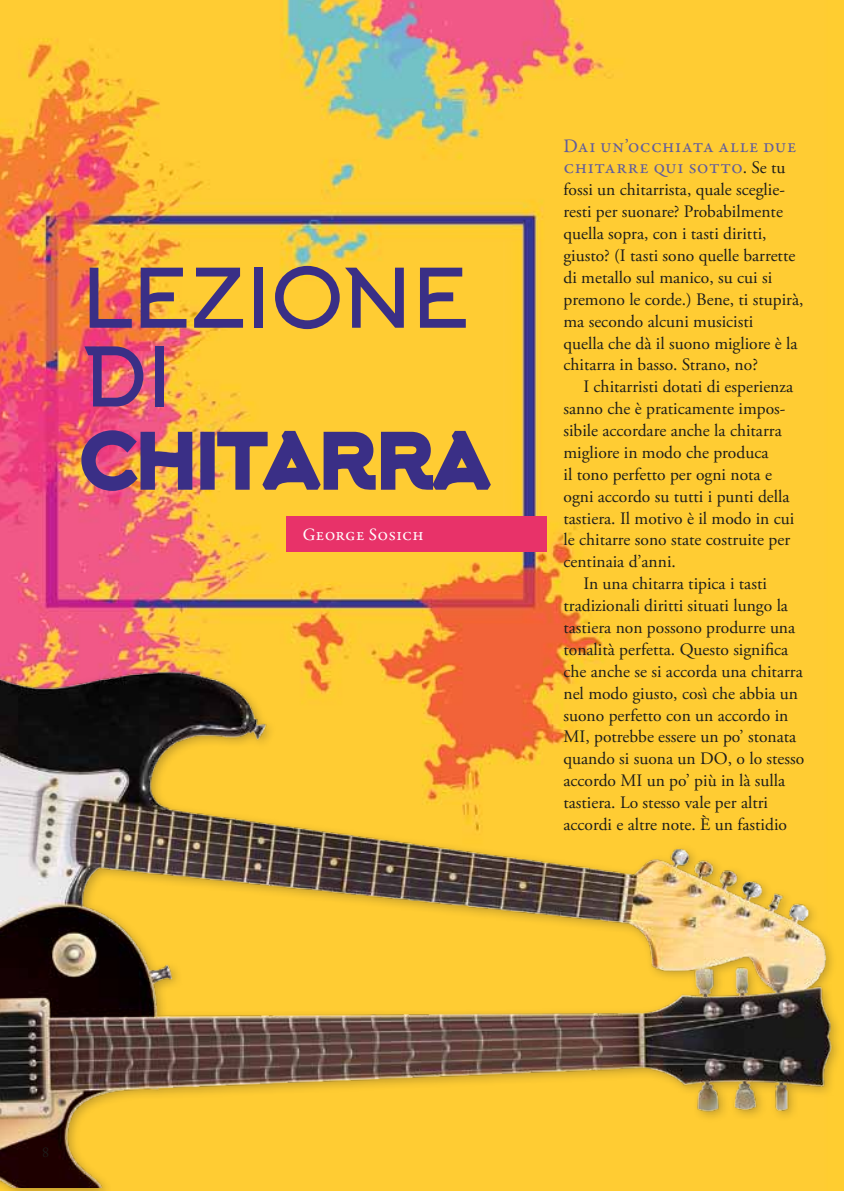
<style>
.page{position:relative;width:844px;height:1191px;background:#fff}
.page>*{position:absolute;margin:0;border:0;box-sizing:border-box;transform-origin:0 0}
.t1{font:80.5px/78.8px "Arkhip";letter-spacing:-.02em;color:#3a2f86}
.t2{font:68.25px "Arkhip";color:#3a2f86}
.t3{font:19.25px/21.9px "Garamond Premr Pro";letter-spacing:.025em;color:#5f5c9e}
.t4{font:17.5px/21.9px "Adobe Garamond Pro";color:#1d1d1b}
.t5{font:17.5px "Garamond Premr Pro";letter-spacing:.015em;color:#fff}
.t6{font:14px "Adobe Caslon Pro";color:#1d1d1b}
.s1{font-family:"Adobe Garamond Pro";font-size:17.5px;color:#1d1d1b}
</style>
<div class="page">
<img style="left:0;top:0;width:843px;height:1191px">
<img style="left:0;top:493px;width:843px;height:694px">
<img style="left:78px;top:427px;width:118px;height:67px">
<div style="left:200px;top:432px;width:15px;height:58px;border:7px solid #3a2f86"></div>
<svg style="left:214px;top:427px;width:284px;height:73px;background:#a88757"></svg>
<h1 class="t1" style="left:81px;top:260px;width:391px">LEZIONE<br>DI</h1>
<h2 class="t2" style="left:81px;top:421px;width:410px">CHITARRA</h2>
<p class="t5" style="left:303px;top:524px;width:122px">George Sosich</p>
<p class="t3" style="left:563px;top:135px;width:234px">Dai un’occhiata alle due chitarre qui sotto<span class="s1">. Se tu</span></p>
<p class="t4" style="left:563px;top:179px;width:241px">fossi un chitarrista, quale sceglie&shy;resti per suonare? Probabilmente quella sopra, con i tasti diritti, giusto? (I tasti sono quelle barrette di metallo sul manico, su cui si premono le corde.) Bene, ti stupirà, ma secondo alcuni musicisti<br>quella che dà il suono migliore è la chitarra in basso. Strano, no?</p>
<p class="t4" style="left:583px;top:376px;width:211px">I chitarristi dotati di esperienza</p>
<p class="t4" style="left:563px;top:398px;width:223px">sanno che è praticamente impos-</p>
<p class="t4" style="left:563px;top:420px;width:220px">sibile accordare anche la chitarra</p>
<p class="t4" style="left:563px;top:442px;width:206px">migliore in modo che produca</p>
<p class="t4" style="left:563px;top:464px;width:210px">il tono perfetto per ogni nota e</p>
<p class="t4" style="left:563px;top:486px;width:227px">ogni accordo su tutti i punti della</p>
<p class="t4" style="left:563px;top:508px;width:232px">tastiera. Il motivo è il modo in cui</p>
<p class="t4" style="left:563px;top:529px;width:228px">le chitarre sono state costruite per</p>
<p class="t4" style="left:563px;top:551px;width:114px">centinaia d’anni.</p>
<p class="t4" style="left:583px;top:573px;width:185px">In una chitarra tipica i tasti</p>
<p class="t4" style="left:563px;top:595px;width:226px">tradizionali diritti situati lungo la</p>
<p class="t4" style="left:563px;top:617px;width:233px">tastiera non possono produrre una</p>
<p class="t4" style="left:563px;top:639px;width:226px">tonalità perfetta. Questo significa</p>
<p class="t4" style="left:563px;top:661px;width:241px">che anche se si accorda una chitarra</p>
<p class="t4" style="left:563px;top:683px;width:236px">nel modo giusto, così che abbia un</p>
<p class="t4" style="left:563px;top:704px;width:226px">suono perfetto con un accordo in</p>
<p class="t4" style="left:563px;top:726px;width:234px">MI, potrebbe essere un po’ stonata</p>
<p class="t4" style="left:563px;top:748px;width:242px">quando si suona un DO, o lo stesso</p>
<p class="t4" style="left:563px;top:770px;width:223px">accordo MI un po’ più in là sulla</p>
<p class="t4" style="left:563px;top:792px;width:206px">tastiera. Lo stesso vale per altri</p>
<p class="t4" style="left:563px;top:814px;width:225px">accordi e altre note. È un fastidio</p>
<p class="t6" style="left:42px;top:1144px;width:8px">8</p>
</div>
